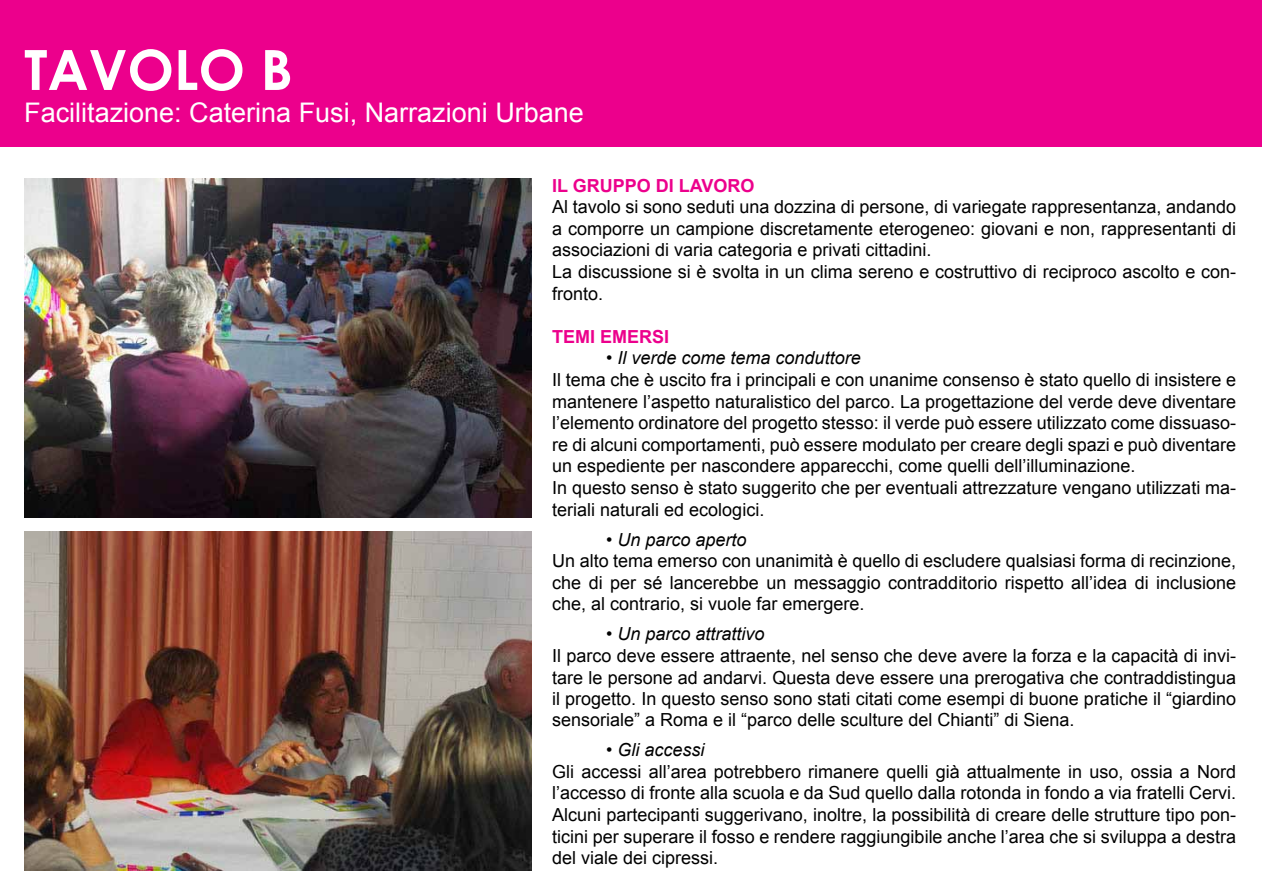
<style>
.page{position:relative;width:1263px;height:893px;background:#fff}
.page>*{position:absolute;margin:0;border:0;box-sizing:border-box;transform-origin:0 0}
.t1{font:700 55.5px "Century Gothic";color:#fff}
.t2{font:27px "Arial";color:#fff}
.t3{font:18px/21.6px "Arial";color:#000}
.t4{font:italic 18px "Arial";color:#000}
.t5{font:700 18px "Arial";color:#ec008c}
.s1{font-style:italic}
</style>
<div class="page">
<div style="left:1px;top:1px;width:1261px;height:146px;background:#ec008c"></div>
<img style="left:24px;top:178px;width:507px;height:339px">
<img style="left:24px;top:532px;width:507px;height:338px">
<h1 class="t1" style="left:24px;top:28px;width:270px">TAVOLO B</h1>
<h2 class="t2" style="left:24px;top:95px;width:561px">Facilitazione: Caterina Fusi, Narrazioni Urbane</h2>
<p class="t5" style="left:552px;top:173px;width:204px">IL GRUPPO DI LAVORO</p>
<p class="t3" style="left:552px;top:196px;width:685px">Al tavolo si sono seduti una dozzina di persone, di variegate rappresentanza, andando a comporre un campione discretamente eterogeneo: giovani e non, rappresentanti di associazioni di varia categoria e privati cittadini.<br>La discussione si è svolta in un clima sereno e costruttivo di reciproco ascolto e con&shy;fronto.</p>
<p class="t5" style="left:552px;top:324px;width:12px">TEMI</p>
<p class="t5" style="left:600px;top:324px;width:13px">EMERSI</p>
<p class="t3" style="left:552px;top:347px;width:685px;text-indent:54px">• <span class="s1">Il verde come tema conduttore<br></span>Il tema che è uscito fra i principali e con unanime consenso è stato quello di insistere e mantenere l’aspetto naturalistico del parco. La progettazione del verde deve diventare l’elemento ordinatore del progetto stesso: il verde può essere utilizzato come dissuaso&shy;re di alcuni comportamenti, può essere modulato per creare degli spazi e può diventare un espediente per nascondere apparecchi, come quelli dell’illuminazione.<br>In questo senso è stato suggerito che per eventuali attrezzature vengano utilizzati ma&shy;teriali naturali ed ecologici.</p>
<p class="t3" style="left:552px;top:529px;width:685px;text-indent:54px">• <span class="s1">Un parco aperto<br></span>Un alto tema emerso con unanimità è quello di escludere qualsiasi forma di recinzione, che di per sé lancerebbe un messaggio contradditorio rispetto all’idea di inclusione che, al contrario, si vuole far emergere.</p>
<p class="t4" style="left:606px;top:622px;width:160px">• Un parco attrattivo</p>
<p class="t3" style="left:552px;top:645px;width:685px;text-align:justify">Il parco deve essere attraente, nel senso che deve avere la forza e la capacità di invi&shy;tare le persone ad andarvi. Questa deve essere una prerogativa che contraddistingua il progetto. In questo senso sono stati citati come esempi di buone pratiche il “giardino sensoriale” a Roma e il “parco delle sculture del Chianti” di Siena.</p>
<p class="t4" style="left:606px;top:738px;width:100px">• Gli accessi</p>
<p class="t3" style="left:552px;top:761px;width:685px;text-align:justify">Gli accessi all’area potrebbero rimanere quelli già attualmente in uso, ossia a Nord l’accesso di fronte alla scuola e da Sud quello dalla rotonda in fondo a via fratelli Cervi.<br>Alcuni partecipanti suggerivano, inoltre, la possibilità di creare delle strutture tipo pon&shy;ticini per superare il fosso e rendere raggiungibile anche l’area che si sviluppa a destra del viale dei cipressi.</p>
</div>
